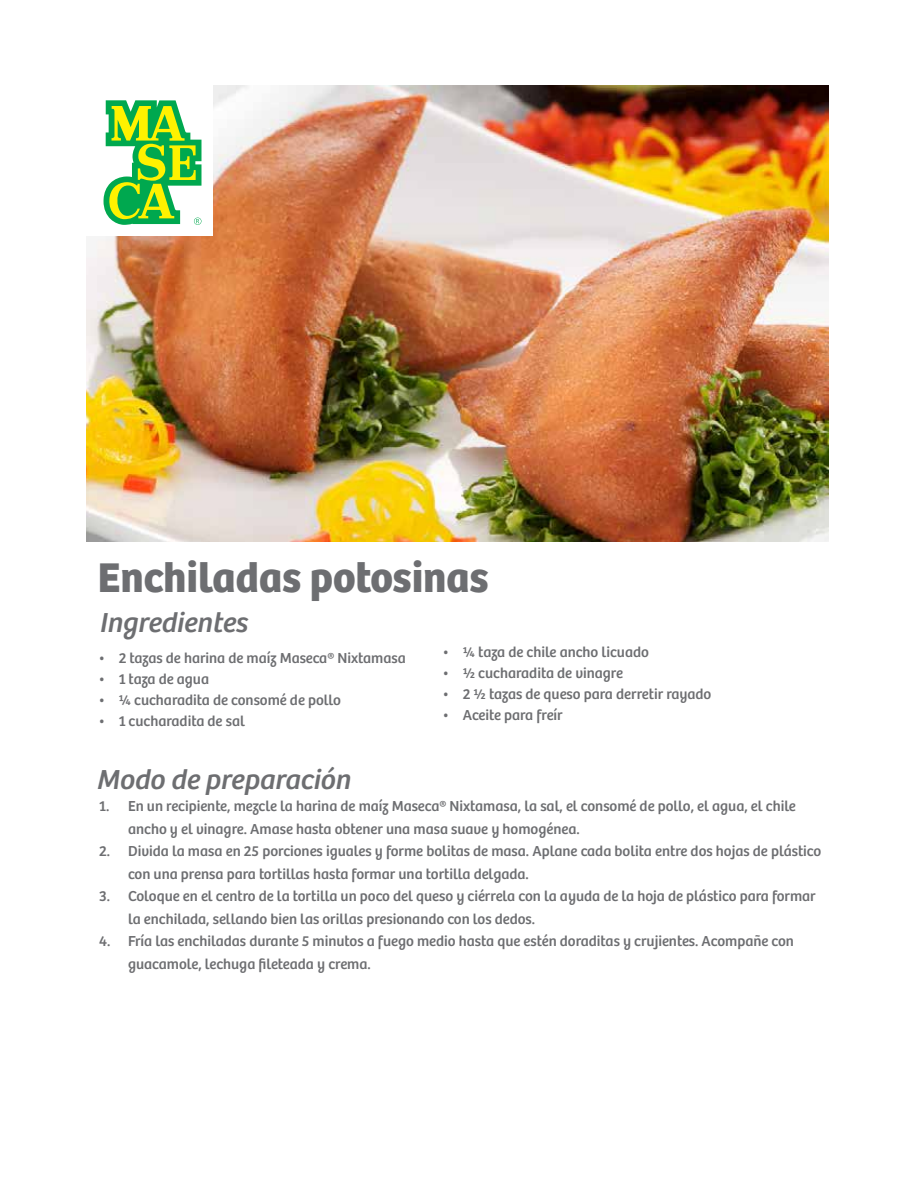
<style>
.page{position:relative;width:918px;height:1188px;background:#fff}
.page>*{position:absolute;margin:0;border:0;box-sizing:border-box;transform-origin:0 0}
.t1{font:700 43.05px "Bree";color:#6d6e71}
.t2{font:italic 28.5px "Bree";color:#6d6e71}
.t3{font:15px/22.5px "Bree";color:#6d6e71}
</style>
<div class="page">
<img style="left:86px;top:85px;width:742px;height:457px">
<div style="left:86px;top:85px;width:127px;height:151px;background:#fff"></div>
<svg style="left:103px;top:100px;width:99px;height:125px"></svg>
<h1 class="t1" style="left:98px;top:552px;width:392px">Enchiladas potosinas</h1>
<h2 class="t2" style="left:99px;top:606px;width:149px">Ingredientes</h2>
<p class="t3" style="left:98px;top:647px;width:309px">• 2 tazas de harina de maíz Maseca® Nixtamasa</p>
<p class="t3" style="left:98px;top:668px;width:112px">• 1 taza de agua</p>
<p class="t3" style="left:98px;top:689px;width:244px">• ¼ cucharadita de consomé de pollo</p>
<p class="t3" style="left:98px;top:710px;width:148px">• 1 cucharadita de sal</p>
<h2 class="t2" style="left:96px;top:763px;width:255px">Modo de preparación</h2>
<p class="t3" style="left:442px;top:641px;width:208px">• ¼ taza de chile ancho licuado</p>
<p class="t3" style="left:442px;top:662px;width:182px">• ½ cucharadita de vinagre</p>
<p class="t3" style="left:442px;top:683px;width:271px">• 2 ½ tazas de queso para derretir rayado</p>
<p class="t3" style="left:442px;top:704px;width:122px">• Aceite para freír</p>
<p class="t3" style="left:128px;top:795px;width:669px;text-indent:-29px">1. En un recipiente, mezcle la harina de maíz Maseca® Nixtamasa, la sal, el consomé de pollo, el agua, el chile ancho y el vinagre. Amase hasta obtener una masa suave y homogénea.</p>
<p class="t3" style="left:128px;top:840px;width:695px;text-indent:-29px">2. Divida la masa en 25 porciones iguales y forme bolitas de masa. Aplane cada bolita entre dos hojas de plástico con una prensa para tortillas hasta formar una tortilla delgada.</p>
<p class="t3" style="left:128px;top:885px;width:689px;text-indent:-29px">3. Coloque en el centro de la tortilla un poco del queso y ciérrela con la ayuda de la hoja de plástico para formar la enchilada, sellando bien las orillas presionando con los dedos.</p>
<p class="t3" style="left:128px;top:930px;width:667px;text-indent:-29px">4. Fría las enchiladas durante 5 minutos a fuego medio hasta que estén doraditas y crujientes. Acompañe con guacamole, lechuga fileteada y crema.</p>
</div>
